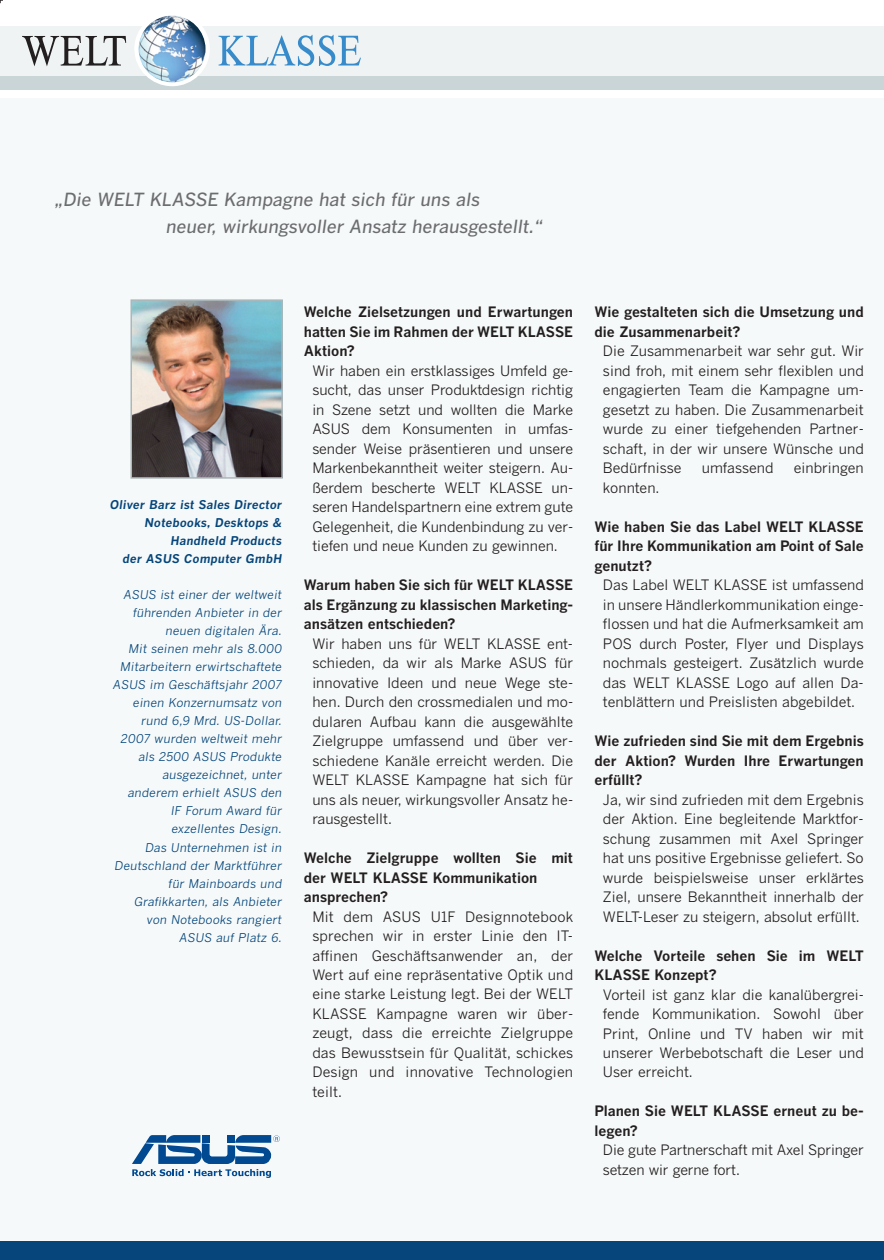
<style>
.page{position:relative;width:884px;height:1260px;background:#fff}
.page>*{position:absolute;margin:0;border:0;box-sizing:border-box;transform-origin:0 0}
.t1{font:italic 500 18px/27px "Benton Gothic";color:#6c6d70}
.t2{font:14.25px/19.5px "Benton Gothic";color:#231f20;text-align:justify}
.t3{font:700 14.25px/19.5px "Benton Gothic";color:#231f20;text-align:justify}
.t4{font:italic 12px/18px "Benton Gothic";letter-spacing:.02em;color:#05457b;text-align:right}
.t5{font:italic 700 12px/18px "Benton Gothic";letter-spacing:.02em;color:#05457b;text-align:right}
</style>
<div class="page">
<div style="left:0;top:76px;width:883px;height:14px;background:#cad5d7"></div>
<div style="left:0;top:27px;width:883px;height:49px;background:#f0f3f3"></div>
<div style="left:0;top:98px;width:883px;height:1143px;background:#f6f9f9"></div>
<svg style="left:134px;top:11px;width:76px;height:75px"></svg>
<svg style="left:218px;top:35px;width:143px;height:31px"></svg>
<svg style="left:22px;top:36px;width:104px;height:30px"></svg>
<img style="left:139px;top:16px;width:66px;height:66px;border-radius:33px">
<div style="left:0;top:1242px;width:883px;height:18px;background:#05457b"></div>
<img style="left:133px;top:302px;width:147px;height:174px">
<div style="left:130px;top:299px;width:153px;height:180px;border:2px solid #acb7b9"></div>
<svg style="left:132px;top:1135px;width:148px;height:43px"></svg>
<p class="t1" style="left:166px;top:185px;width:378px;text-indent:-111px">„Die WELT KLASSE Kampagne hat sich für uns als<br>neuer, wirkungsvoller Ansatz herausgestellt.“</p>
<p class="t5" style="left:110px;top:496px;width:173px">Oliver Barz ist Sales Director<br>Notebooks, Desktops &amp;<br>Handheld Products<br>der ASUS Computer GmbH</p>
<p class="t4" style="left:113px;top:586px;width:170px">ASUS ist einer der weltweit führenden Anbieter in der neuen digitalen Ära.<br>Mit seinen mehr als 8.000<br>Mitarbeitern erwirtschaftete<br>ASUS im Geschäftsjahr 2007 einen Konzernumsatz von rund 6,9 Mrd. US-Dollar.<br>2007 wurden weltweit mehr als 2500 ASUS Produkte ausgezeichnet, unter anderem erhielt ASUS den<br>IF Forum Award für exzellentes Design.<br>Das Unternehmen ist in<br>Deutschland der Marktführer für Mainboards und<br>Grafikkarten, als Anbieter von Notebooks rangiert<br>ASUS auf Platz 6.</p>
<p class="t3" style="left:304px;top:302px;width:271px">Welche Zielsetzungen und Erwartungen hatten Sie im Rahmen der WELT KLASSE Aktion?</p>
<p class="t2" style="left:312px;top:360px;width:262px">Wir haben ein erstklassiges Umfeld ge&shy;sucht, das unser Produktdesign richtig in Szene setzt und wollten die Marke ASUS dem Konsumenten in umfas&shy;sender Weise präsentieren und unsere Markenbekanntheit weiter steigern. Au&shy;ßerdem bescherte WELT KLASSE un&shy;seren Handelspartnern eine extrem gute Gelegenheit, die Kundenbindung zu ver&shy;tiefen und neue Kunden zu gewinnen.</p>
<p class="t3" style="left:304px;top:575px;width:271px">Warum haben Sie sich für WELT KLASSE als Ergänzung zu klassischen Marketing&shy;ansätzen entschieden?</p>
<p class="t2" style="left:312px;top:633px;width:262px">Wir haben uns für WELT KLASSE ent&shy;schieden, da wir als Marke ASUS für innovative Ideen und neue Wege ste&shy;hen. Durch den crossmedialen und mo&shy;dularen Aufbau kann die ausgewählte Zielgruppe umfassend und über ver&shy;schiedene Kanäle erreicht werden. Die WELT KLASSE Kampagne hat sich für uns als neuer, wirkungsvoller Ansatz he&shy;rausgestellt.</p>
<p class="t3" style="left:304px;top:848px;width:271px;text-align:left">Welche Zielgruppe wollten Sie mit der WELT KLASSE Kommunikation ansprechen?</p>
<p class="t2" style="left:312px;top:906px;width:262px">Mit dem ASUS U1F Designnotebook sprechen wir in erster Linie den IT&shy;affinen Geschäftsanwender an, der Wert auf eine repräsentative Optik und eine starke Leistung legt. Bei der WELT KLASSE Kampagne waren wir über&shy;zeugt, dass die erreichte Zielgruppe das Bewusstsein für Qualität, schickes Design und innovative Technologien teilt.</p>
<p class="t3" style="left:594px;top:302px;width:271px">Wie gestalteten sich die Umsetzung und die Zusammenarbeit?</p>
<p class="t2" style="left:603px;top:341px;width:262px">Die Zusammenarbeit war sehr gut. Wir sind froh, mit einem sehr flexiblen und engagierten Team die Kampagne um&shy;gesetzt zu haben. Die Zusammenarbeit wurde zu einer tiefgehenden Partner&shy;schaft, in der wir unsere Wünsche und Bedürfnisse</p>
<p class="t2" style="left:701px;top:458px;width:73px">umfassend</p>
<p class="t2" style="left:793px;top:458px;width:71px">einbringen</p>
<p class="t2" style="left:603px;top:477px;width:58px">konnten.</p>
<p class="t3" style="left:594px;top:516px;width:271px">Wie haben Sie das Label WELT KLASSE für Ihre Kommunikation am Point of Sale genutzt?</p>
<p class="t2" style="left:603px;top:575px;width:262px">Das Label WELT KLASSE ist umfassend in unsere Händlerkommunikation einge&shy;flossen und hat die Aufmerksamkeit am POS durch Poster, Flyer und Displays nochmals gesteigert. Zusätzlich wurde das WELT KLASSE Logo auf allen Da&shy;tenblättern und Preislisten abgebildet.</p>
<p class="t3" style="left:594px;top:731px;width:271px">Wie zufrieden sind Sie mit dem Ergebnis der Aktion? Wurden Ihre Erwartungen erfüllt?</p>
<p class="t2" style="left:603px;top:789px;width:262px">Ja, wir sind zufrieden mit dem Ergebnis der Aktion. Eine begleitende Marktfor&shy;schung zusammen mit Axel Springer hat uns positive Ergebnisse geliefert. So wurde beispielsweise unser erklärtes Ziel, unsere Bekanntheit innerhalb der WELT-Leser zu steigern, absolut erfüllt.</p>
<p class="t3" style="left:594px;top:945px;width:271px">Welche Vorteile sehen Sie im WELT<br>KLASSE Konzept?</p>
<p class="t2" style="left:603px;top:984px;width:262px">Vorteil ist ganz klar die kanalübergrei&shy;fende Kommunikation. Sowohl über Print, Online und TV haben wir mit unserer Werbebotschaft die Leser und User erreicht.</p>
<p class="t3" style="left:594px;top:1101px;width:271px">Planen Sie WELT KLASSE erneut zu be&shy;legen?</p>
<p class="t2" style="left:603px;top:1140px;width:262px">Die gute Partnerschaft mit Axel Springer setzen wir gerne fort.</p>
</div>
